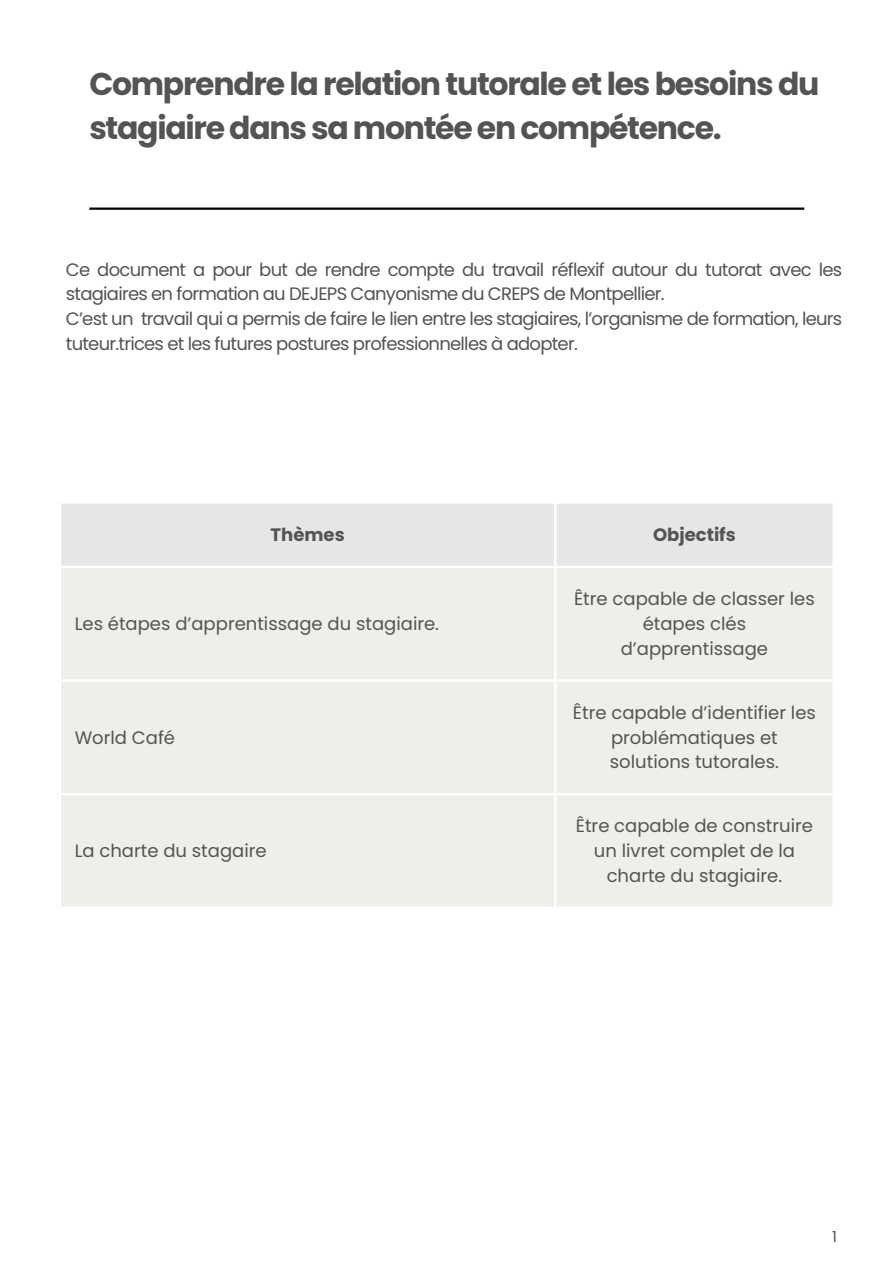
<style>
.page{position:relative;width:894px;height:1264px;background:#fff}
.page>*{position:absolute;margin:0;border:0;box-sizing:border-box;transform-origin:0 0}
.t1{font:700 31.5px/43.8px "Poppins";letter-spacing:-.04em;color:#545454}
.t2{font:18px/24.8px "Poppins";letter-spacing:-.04em;color:#545454}
.t3{font:18px/24.8px "Poppins";color:#545454;text-align:center}
.t4{font:700 18px "Poppins";color:#545454}
.t5{font:15.3px "Poppins";color:#545454}
</style>
<div class="page">
<hr style="left:89px;top:207px;width:715px;height:3px;background:#000">
<div style="left:61px;top:504px;width:771px;height:61px;background:#e6e6e6"></div>
<div style="left:61px;top:568px;width:771px;height:338px;background:#efeee9"></div>
<hr style="left:554px;top:504px;width:2px;height:402px;background:#fff">
<hr style="left:59px;top:679px;width:775px;height:2px;background:#fff">
<hr style="left:59px;top:793px;width:775px;height:2px;background:#fff">
<p class="t1" style="left:89px;top:62px;width:731px">Comprendre la relation tutorale et les besoins du stagiaire dans sa montée en compétence.</p>
<p class="t2" style="left:66px;top:257px;width:777px">Ce document a pour but de rendre compte du travail réflexif autour du tutorat avec les stagiaires en formation au DEJEPS Canyonisme du CREPS de Montpellier.</p>
<p class="t2" style="left:66px;top:306px;width:777px">C’est un travail qui a permis de faire le lien entre les stagiaires, l’organisme de formation, leurs tuteur.trices et les futures postures professionnelles à adopter.</p>
<p class="t4" style="left:270px;top:522px;width:76px">Thèmes</p>
<p class="t4" style="left:652px;top:522px;width:84px">Objectifs</p>
<p class="t3" style="left:75px;top:611px;width:366px">Les étapes d’apprentissage du stagiaire.</p>
<p class="t3" style="left:75px;top:724px;width:102px">World Café</p>
<p class="t3" style="left:75px;top:838px;width:193px">La charte du stagaire</p>
<p class="t3" style="left:574px;top:586px;width:242px">Être capable de classer les étapes clés d’apprentissage</p>
<p class="t3" style="left:572px;top:700px;width:244px">Être capable d’identifier les problématiques et solutions tutorales.</p>
<p class="t3" style="left:575px;top:813px;width:239px">Être capable de construire un livret complet de la charte du stagiaire.</p>
<h1 class="t5" style="left:832px;top:1225px;width:6px">1</h1>
</div>
